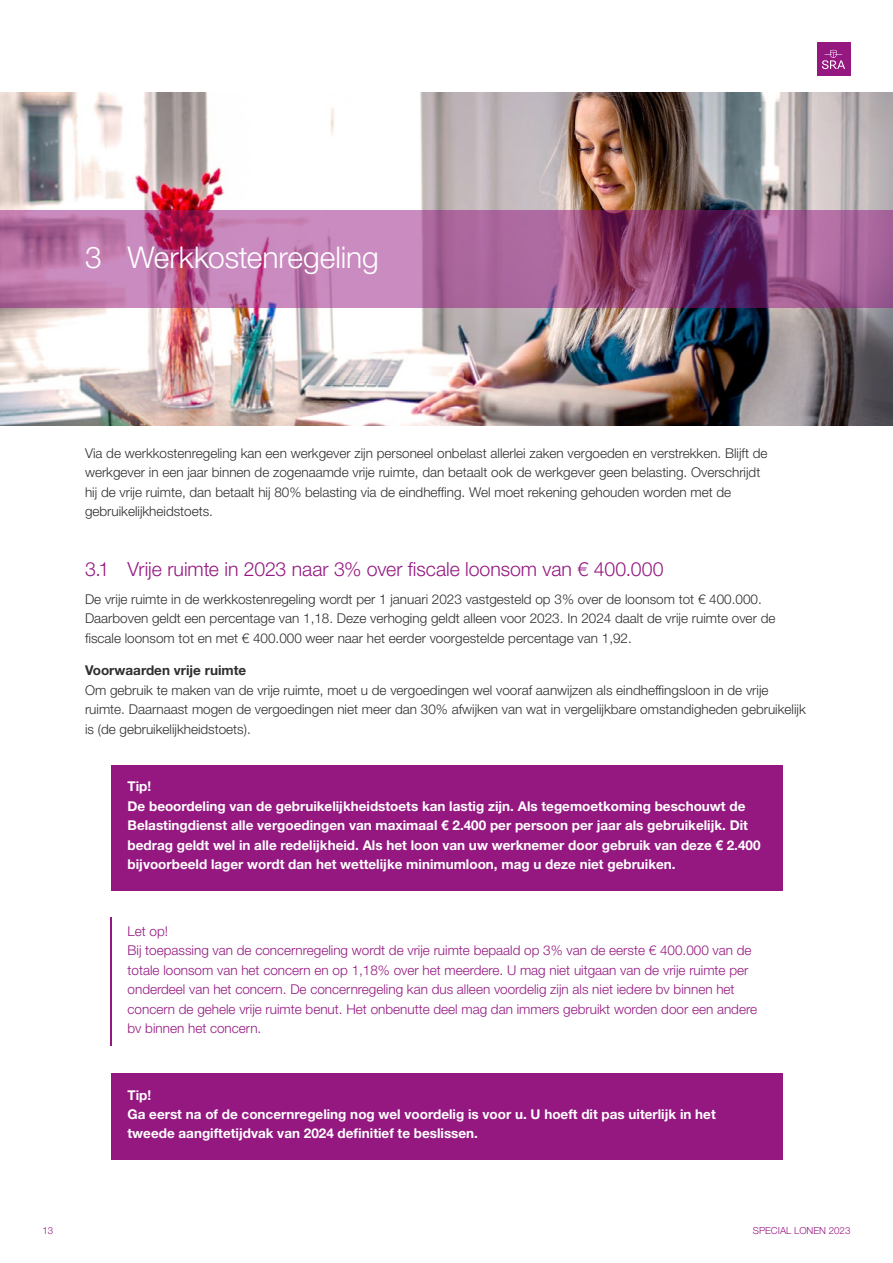
<style>
.page{position:relative;width:893px;height:1263px;background:#fff}
.page>*{position:absolute;margin:0;border:0;box-sizing:border-box;transform-origin:0 0}
.t1{font:300 30px "Helvetica Neue LT Std";letter-spacing:-.005em;color:#fff}
.t2{font:300 19.5px "Helvetica Neue LT Std";color:#951881}
.t3{font:300 13.5px/19.5px "Helvetica Neue LT Std";color:#2f2f2f}
.t4{font:700 13.5px/19.5px "Helvetica Neue LT Std";color:#fff}
.t5{font:300 13.5px/19.5px "Helvetica Neue LT Std";color:#951881}
.t6{font:700 13.5px "Helvetica Neue LT Std";color:#2f2f2f}
.t7{font:300 9.75px "Helvetica Neue LT Std";color:#951881}
</style>
<div class="page">
<img style="left:0;top:92px;width:893px;height:333px">
<svg style="left:0;top:210px;width:893px;height:98px;background:#a86296"></svg>
<div style="left:817px;top:43px;width:33px;height:33px;background:#951881"></div>
<svg style="left:822px;top:50px;width:23px;height:19px"></svg>
<div style="left:111px;top:765px;width:671px;height:125px;background:#951881"></div>
<hr style="left:111px;top:918px;width:1px;height:128px;background:#951881">
<div style="left:111px;top:1073px;width:671px;height:86px;background:#951881"></div>
<h1 class="t1" style="left:85px;top:239px;width:295px">3 Werkkostenregeling</h1>
<p class="t3" style="left:85px;top:443px;width:684px">Via de werkkostenregeling kan een werkgever zijn personeel onbelast allerlei zaken vergoeden en verstrekken. Blijft de werkgever in een jaar binnen de zogenaamde vrije ruimte, dan betaalt ook de werkgever geen belasting. Overschrijdt hij de vrije ruimte, dan betaalt hij 80% belasting via de eindheffing. Wel moet rekening gehouden worden met de gebruikelijkheidstoets.</p>
<h2 class="t2" style="left:85px;top:557px;width:580px">3.1 Vrije ruimte in 2023 naar 3% over fiscale loonsom van € 400.000</h2>
<p class="t3" style="left:85px;top:589px;width:692px">De vrije ruimte in de werkkostenregeling wordt per 1 januari 2023 vastgesteld op 3% over de loonsom tot € 400.000.<br>Daarboven geldt een percentage van 1,18. Deze verhoging geldt alleen voor 2023. In 2024 daalt de vrije ruimte over de fiscale loonsom tot en met € 400.000 weer naar het eerder voorgestelde percentage van 1,92.</p>
<p class="t6" style="left:85px;top:662px;width:163px">Voorwaarden vrije ruimte</p>
<p class="t3" style="left:85px;top:680px;width:722px">Om gebruik te maken van de vrije ruimte, moet u de vergoedingen wel vooraf aanwijzen als eindheffingsloon in de vrije ruimte. Daarnaast mogen de vergoedingen niet meer dan 30% afwijken van wat in vergelijkbare omstandigheden gebruikelijk is (de gebruikelijkheidstoets).</p>
<p class="t4" style="left:128px;top:777px;width:634px">Tip!<br>De beoordeling van de gebruikelijkheidstoets kan lastig zijn. Als tegemoetkoming beschouwt de Belastingdienst alle vergoedingen van maximaal € 2.400 per persoon per jaar als gebruikelijk. Dit bedrag geldt wel in alle redelijkheid. Als het loon van uw werknemer door gebruik van deze € 2.400 bijvoorbeeld lager wordt dan het wettelijke minimumloon, mag u deze niet gebruiken.</p>
<p class="t5" style="left:128px;top:921px;width:631px">Let op!<br>Bij toepassing van de concernregeling wordt de vrije ruimte bepaald op 3% van de eerste € 400.000 van de totale loonsom van het concern en op 1,18% over het meerdere. U mag niet uitgaan van de vrije ruimte per onderdeel van het concern. De concernregeling kan dus alleen voordelig zijn als niet iedere bv binnen het concern de gehele vrije ruimte benut. Het onbenutte deel mag dan immers gebruikt worden door een andere bv binnen het concern.</p>
<p class="t4" style="left:128px;top:1085px;width:590px">Tip!<br>Ga eerst na of de concernregeling nog wel voordelig is voor u. U hoeft dit pas uiterlijk in het tweede aangiftetijdvak van 2024 definitief te beslissen.</p>
<p class="t7" style="left:43px;top:1224px;width:12px">13</p>
<p class="t7" style="left:753px;top:1224px;width:99px">SPECIAL LONEN 2023</p>
</div>
